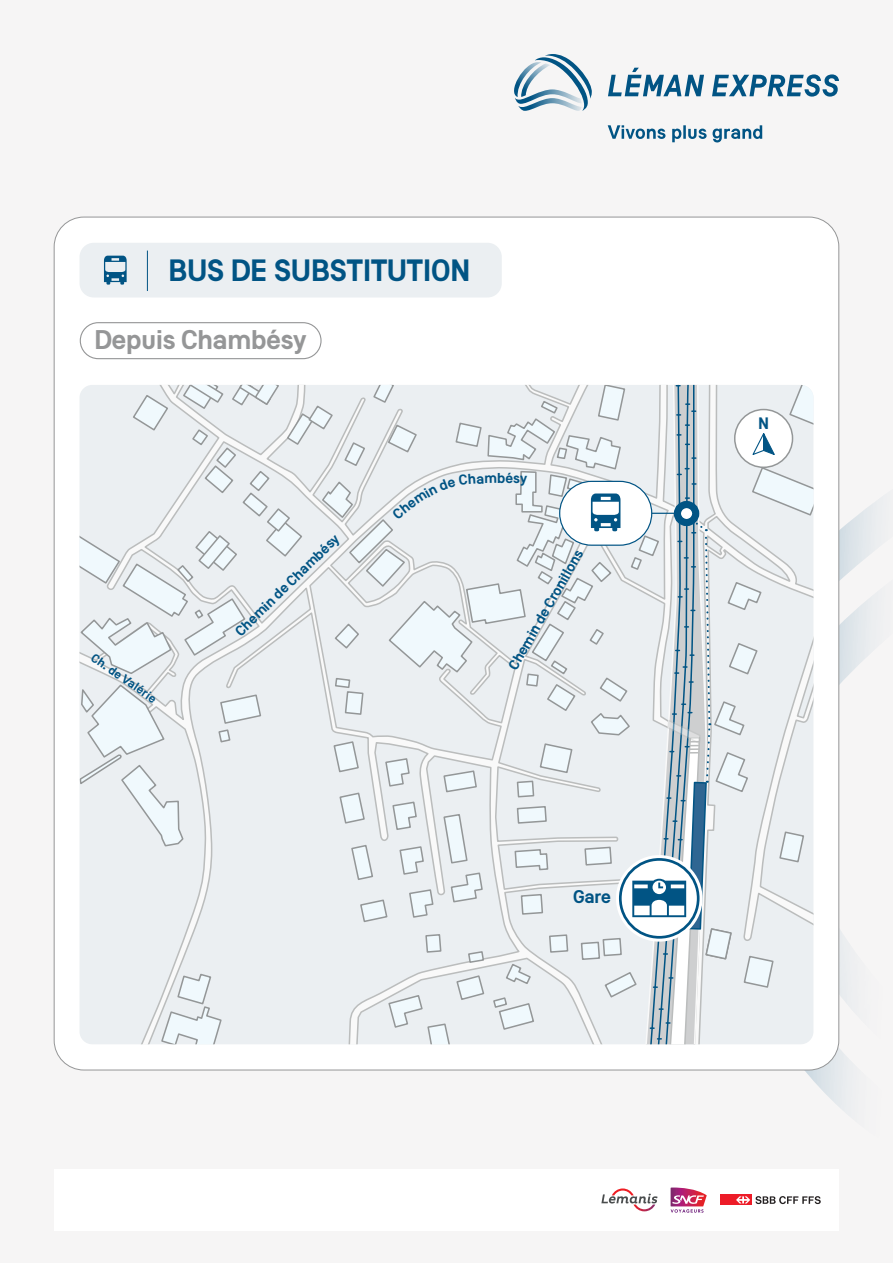
<style>
.page{position:relative;width:893px;height:1263px;background:#f6f5f5}
.page>*{position:absolute;margin:0;border:0;box-sizing:border-box;transform-origin:0 0}
.t1{font:700 30.75px "Leman Sans";color:#015484}
.t2{font:700 26.85px "Leman Sans";letter-spacing:-.005em;color:#959697}
.t3{font:700 18.3px "Leman Sans";color:#015484}
.t4{font:700 16.5px "Leman Sans";color:#015484}
.t5{font:700 14.25px "Leman Sans";color:#015484}
.t6{font:700 12.15px "Leman Sans";color:#015484}
</style>
<div class="page">
<svg style="left:839px;top:427px;width:40px;height:376px"></svg>
<svg style="left:730px;top:803px;width:119px;height:310px"></svg>
<div style="left:54px;top:1169px;width:785px;height:61px;background:#fff"></div>
<div style="left:720px;top:1194px;width:32px;height:11px;background:#ed1c28"></div>
<svg style="left:736px;top:1196px;width:85px;height:8px"></svg>
<svg style="left:601px;top:1188px;width:57px;height:23px"></svg>
<svg style="left:671px;top:1187px;width:36px;height:25px"></svg>
<div style="left:54px;top:217px;width:785px;height:853px;background:#fff;border-radius:30px"></div>
<div style="left:80px;top:243px;width:422px;height:54px;background:#ebeff2;border-radius:14px"></div>
<hr style="left:147px;top:251px;width:1px;height:40px;background:#015484">
<svg style="left:104px;top:256px;width:23px;height:29px"></svg>
<div style="left:80px;top:322px;width:242px;height:37px;border:1px solid #959697;border-radius:18px"></div>
<svg style="left:608px;top:68px;width:231px;height:29px"></svg>
<svg style="left:514px;top:54px;width:78px;height:57px"></svg>
<svg style="left:608px;top:125px;width:154px;height:17px"></svg>
<svg style="left:80px;top:385px;width:733px;height:659px"></svg>
<h1 class="t1" style="left:168px;top:252px;width:304px">BUS DE SUBSTITUTION</h1>
<h2 class="t2" style="left:94px;top:324px;width:214px">Depuis Chambésy</h2>
<p class="t6" style="left:97px;top:650px;width:78px;rotate:35deg">Ch. de Valérie</p>
<p class="t5" style="left:232px;top:627px;width:141px;rotate:-44deg">Chemin de Chambésy</p>
<p class="t5" style="left:497px;top:470px;width:10px">b</p>
<p class="t5" style="left:505px;top:664px;width:137px;rotate:-60deg">Chemin de Cronillons</p>
<p class="t3" style="left:573px;top:886px;width:40px">Gare</p>
<p class="t4" style="left:758px;top:414px;width:12px">N</p>
</div>
